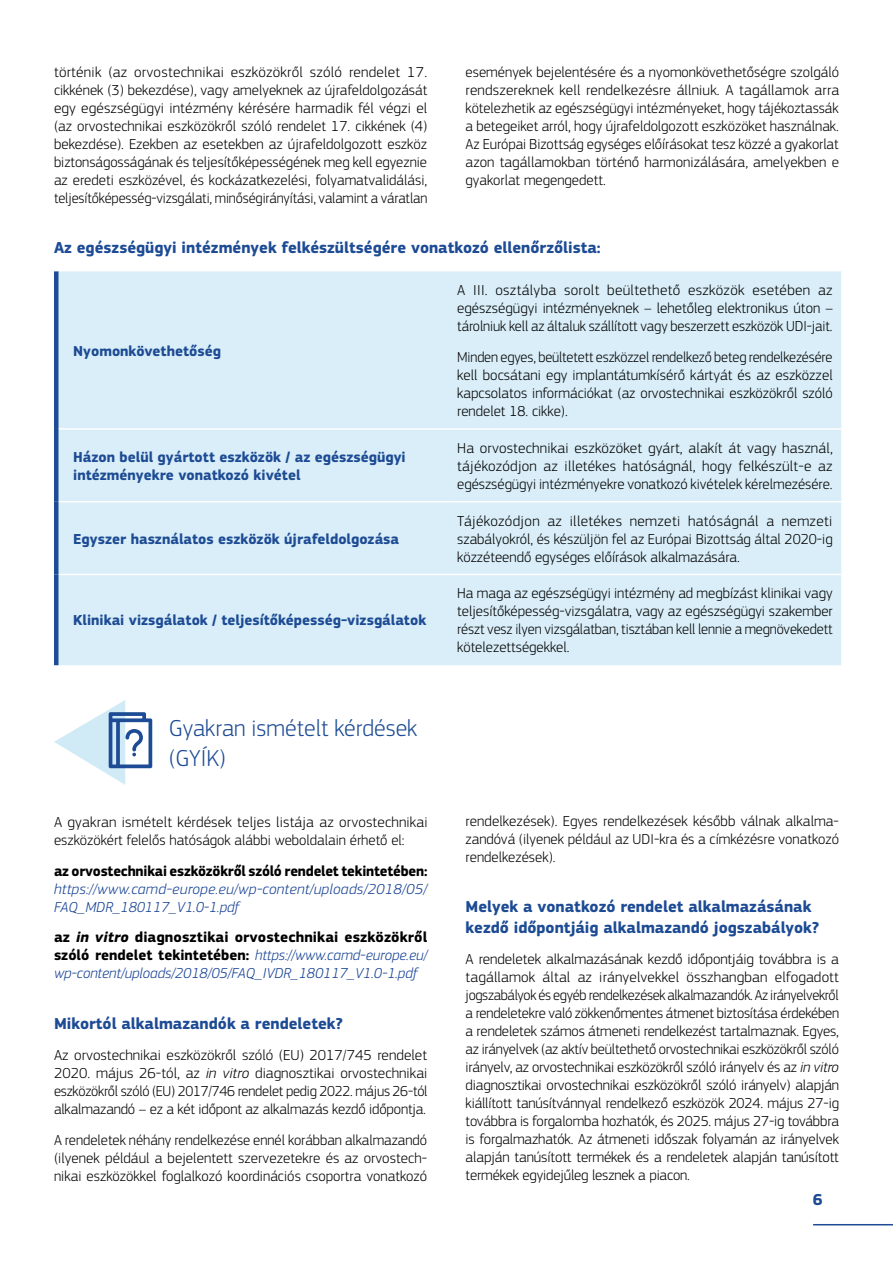
<style>
.page{position:relative;width:893px;height:1263px;background:#fff}
.page>*{position:absolute;margin:0;border:0;box-sizing:border-box;transform-origin:0 0}
.t1{font:300 24px/30px "EC Square Sans Pro";color:#1d4b94}
.t2{font:700 16.5px/21px "EC Square Sans Pro";color:#1d4b94}
.t3{font:300 15px/18px "EC Square Sans Pro";color:#000;text-align:justify}
.t4{font:italic 300 15px/18px "EC Square Sans Pro";color:#164194}
.t5{font:700 15px/18px "EC Square Sans Pro";color:#1d4b94}
.t6{font:700 15px "EC Square Sans Pro";letter-spacing:-.015em;color:#000}
.s1{font-weight:700;font-style:normal;color:#000}
.s2{font-weight:700;color:#000}
.s3{font-style:italic}
</style>
<div class="page">
<hr style="left:814px;top:1224px;width:79px;height:1px;background:#1d4b94">
<svg style="left:54px;top:700px;width:98px;height:85px"></svg>
<div style="left:58px;top:271px;width:783px;height:394px;background:#d9eef8"></div>
<hr style="left:58px;top:428px;width:391px;height:2px;background:#fff">
<hr style="left:449px;top:428px;width:392px;height:2px;background:#fff">
<hr style="left:58px;top:501px;width:391px;height:1px;background:#fff">
<hr style="left:449px;top:501px;width:392px;height:1px;background:#fff">
<hr style="left:58px;top:574px;width:391px;height:1px;background:#fff">
<hr style="left:449px;top:574px;width:392px;height:1px;background:#fff">
<hr style="left:54px;top:271px;width:4px;height:158px;background:#1d4b94">
<hr style="left:54px;top:429px;width:4px;height:73px;background:#1d4b94">
<hr style="left:54px;top:502px;width:4px;height:72px;background:#1d4b94">
<hr style="left:54px;top:574px;width:4px;height:91px;background:#1d4b94">
<p class="t3" style="left:54px;top:63px;width:375px">történik (az orvostechnikai eszközökről szóló rendelet 17. cikkének (3) bekezdése), vagy amelyeknek az újrafeldolgozását egy egészségügyi intézmény kérésére harmadik fél végzi el (az orvostechnikai eszközökről szóló rendelet 17. cikkének (4) bekezdése). Ezekben az esetekben az újrafeldolgozott eszköz biztonságosságának és teljesítőképességének meg kell egyeznie az eredeti eszközével, és kockázatkezelési, folyamatvalidálási, teljesítőképesség-vizsgálati, minőségirányítási, valamint a váratlan</p>
<p class="t3" style="left:466px;top:63px;width:375px">események bejelentésére és a nyomonkövethetőségre szolgáló rendszereknek kell rendelkezésre állniuk. A tagállamok arra kötelezhetik az egészségügyi intézményeket, hogy tájékoztassák a betegeiket arról, hogy újrafeldolgozott eszközöket használnak.<br>Az Európai Bizottság egységes előírásokat tesz közzé a gyakorlat azon tagállamokban történő harmonizálására, amelyekben e gyakorlat megengedett.</p>
<p class="t2" style="left:54px;top:237px;width:548px">Az egészségügyi intézmények felkészültségére vonatkozó ellenőrzőlista:</p>
<p class="t5" style="left:73px;top:342px;width:149px">Nyomonkövethetőség</p>
<p class="t3" style="left:457px;top:281px;width:377px">A III. osztályba sorolt beültethető eszközök esetében az egészségügyi intézményeknek – lehetőleg elektronikus úton – tárolniuk kell az általuk szállított vagy beszerzett eszközök UDI-jait.</p>
<p class="t3" style="left:457px;top:348px;width:377px">Minden egyes, beültetett eszközzel rendelkező beteg rendelkezésére kell bocsátani egy implantátumkísérő kártyát és az eszközzel kapcsolatos információkat (az orvostechnikai eszközökről szóló rendelet 18. cikke).</p>
<p class="t5" style="left:73px;top:448px;width:334px">Házon belül gyártott eszközök / az egészségügyi intézményekre vonatkozó kivétel</p>
<p class="t3" style="left:457px;top:439px;width:377px">Ha orvostechnikai eszközöket gyárt, alakít át vagy használ, tájékozódjon az illetékes hatóságnál, hogy felkészült-e az egészségügyi intézményekre vonatkozó kivételek kérelmezésére.</p>
<p class="t5" style="left:73px;top:530px;width:327px">Egyszer használatos eszközök újrafeldolgozása</p>
<p class="t5" style="left:73px;top:612px;width:355px">Klinikai vizsgálatok / teljesítőképesség-vizsgálatok</p>
<h1 class="t1" style="left:169px;top:713px;width:250px">Gyakran ismételt kérdések (GYÍK)</h1>
<p class="t3" style="left:54px;top:813px;width:375px">A gyakran ismételt kérdések teljes listája az orvostechnikai eszközökért felelős hatóságok alábbi weboldalain érhető el:</p>
<p class="t6" style="left:54px;top:862px;width:375px">az orvostechnikai eszközökről szóló rendelet tekintetében:</p>
<p class="t4" style="left:54px;top:879px;width:375px">https://www.camd-europe.eu/wp-content/uploads/2018/05/<br>FAQ_MDR_180117_V1.0-1.pdf</p>
<p class="t4" style="left:54px;top:928px;width:375px;text-align:justify"><span class="s1">az</span> <span class="s2">in vitro</span> <span class="s1">diagnosztikai orvostechnikai eszközökről szóló rendelet tekintetében:</span> https://www.camd-europe.eu/ wp-content/uploads/2018/05/FAQ_IVDR_180117_V1.0-1.pdf</p>
<p class="t2" style="left:54px;top:1014px;width:290px">Mikortól alkalmazandók a rendeletek?</p>
<p class="t3" style="left:54px;top:1046px;width:375px">Az orvostechnikai eszközökről szóló (EU) 2017/745 rendelet 2020. május 26-tól, az <span class="s3">in vitro</span> diagnosztikai orvostechnikai eszközökről szóló (EU) 2017/746 rendelet pedig 2022. május 26-tól alkalmazandó – ez a két időpont az alkalmazás kezdő időpontja.</p>
<p class="t3" style="left:54px;top:1131px;width:375px">A rendeletek néhány rendelkezése ennél korábban alkalmazandó (ilyenek például a bejelentett szervezetekre és az orvostech&shy;nikai eszközökkel foglalkozó koordinációs csoportra vonatkozó</p>
<p class="t3" style="left:457px;top:512px;width:377px">Tájékozódjon az illetékes nemzeti hatóságnál a nemzeti szabályokról, és készüljön fel az Európai Bizottság által 2020-ig közzéteendő egységes előírások alkalmazására.</p>
<p class="t3" style="left:457px;top:584px;width:377px">Ha maga az egészségügyi intézmény ad megbízást klinikai vagy teljesítőképesség-vizsgálatra, vagy az egészségügyi szakember részt vesz ilyen vizsgálatban, tisztában kell lennie a megnövekedett kötelezettségekkel.</p>
<p class="t3" style="left:466px;top:811px;width:375px">rendelkezések). Egyes rendelkezések később válnak alkalma&shy;zandóvá (ilyenek például az UDI-kra és a címkézésre vonatkozó rendelkezések).</p>
<p class="t2" style="left:466px;top:897px;width:355px">Melyek a vonatkozó rendelet alkalmazásának kezdő időpontjáig alkalmazandó jogszabályok?</p>
<p class="t3" style="left:466px;top:950px;width:375px">A rendeletek alkalmazásának kezdő időpontjáig továbbra is a tagállamok által az irányelvekkel összhangban elfogadott jogszabályok és egyéb rendelkezések alkalmazandók. Az irányelvekről a rendeletekre való zökkenőmentes átmenet biztosítása érdekében a rendeletek számos átmeneti rendelkezést tartalmaznak. Egyes, az irányelvek (az aktív beültethető orvostechnikai eszközökről szóló irányelv, az orvostechnikai eszközökről szóló irányelv és az <span class="s3">in vitro </span>diagnosztikai orvostechnikai eszközökről szóló irányelv) alapján kiállított tanúsítvánnyal rendelkező eszközök 2024. május 27-ig továbbra is forgalomba hozhatók, és 2025. május 27-ig továbbra is forgalmazhatók. Az átmeneti időszak folyamán az irányelvek alapján tanúsított termékek és a rendeletek alapján tanúsított termékek egyidejűleg lesznek a piacon.</p>
<p class="t2" style="left:813px;top:1189px;width:11px">6</p>
</div>
